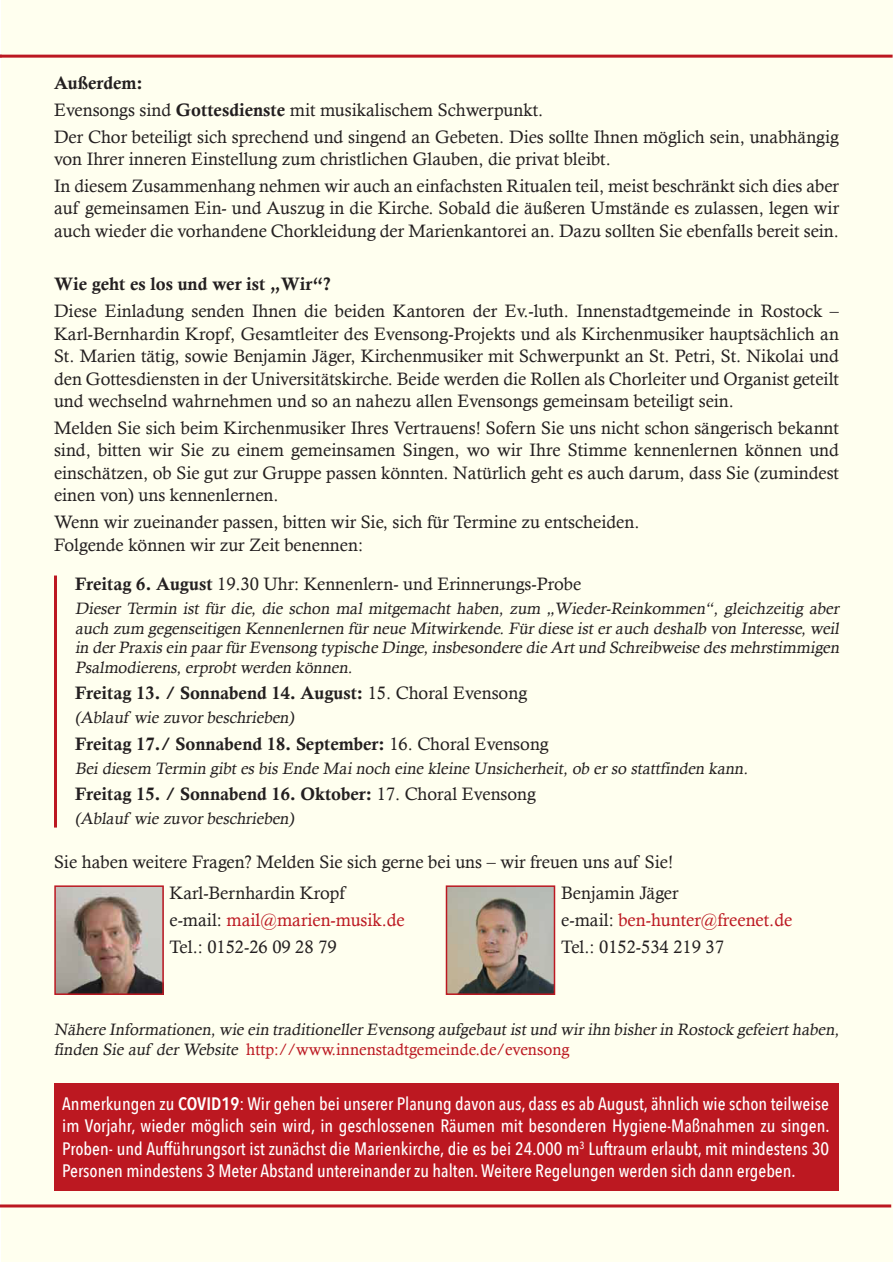
<style>
.page{position:relative;width:893px;height:1263px;background:#fff}
.page>*{position:absolute;margin:0;border:0;box-sizing:border-box;transform-origin:0 0}
.t1{font:18px/22.5px "Calisto";color:#231f20}
.t2{font:500 18px/22.5px "Avenir Next Condensed";color:#fff;text-align:justify}
.t3{font:18px "Calis MT Bol";color:#231f20}
.t4{font:16.5px/19.5px "Calisto";color:#231f20;text-align:justify}
.s1{font-family:"Calis MT Bol"}
.s2{font-family:"Calisto"}
.s3{color:#bc1821}
.s4{font-weight:600}
</style>
<div class="page">
<div style="left:2px;top:0;width:891px;height:1261px;background:#ffffef"></div>
<hr style="left:0;top:55px;width:893px;height:3px;background:#bc1821">
<hr style="left:0;top:1204px;width:891px;height:3px;background:#bc1821">
<img style="left:449px;top:888px;width:103px;height:104px">
<div style="left:446px;top:885px;width:109px;height:110px;border:2px solid #bc1821"></div>
<img style="left:57px;top:888px;width:104px;height:104px">
<div style="left:54px;top:885px;width:110px;height:110px;border:2px solid #bc1821"></div>
<hr style="left:54px;top:575px;width:3px;height:252px;background:#bc1821">
<div style="left:54px;top:1083px;width:785px;height:108px;background:#bc1821"></div>
<p class="t3" style="left:54px;top:73px;width:90px">Außerdem:</p>
<p class="t1" style="left:54px;top:96px;width:786px;line-height:26.7px">Evensongs sind <span class="s1">Gottesdienste</span> mit musikalischem Schwerpunkt.<br>Der Chor beteiligt sich sprechend und singend an Gebeten. Dies sollte Ihnen möglich sein, unabhängig</p>
<p class="t1" style="left:54px;top:145px;width:786px;line-height:26.7px">von Ihrer inneren Einstellung zum christlichen Glauben, die privat bleibt.<br>In diesem Zusammenhang nehmen wir auch an einfachsten Ritualen teil, meist beschränkt sich dies aber</p>
<p class="t1" style="left:54px;top:197px;width:786px">auf gemeinsamen Ein- und Auszug in die Kirche. Sobald die äußeren Umstände es zulassen, legen wir auch wieder die vorhandene Chorkleidung der Marienkantorei an. Dazu sollten Sie ebenfalls bereit sein.</p>
<p class="t3" style="left:54px;top:274px;width:278px">Wie geht es los und wer ist „Wir“?</p>
<p class="t1" style="left:54px;top:300px;width:786px;text-align:justify">Diese Einladung senden Ihnen die beiden Kantoren der Ev.-luth. Innenstadtgemeinde in Rostock – Karl-Bernhardin Kropf, Gesamtleiter des Evensong-Projekts und als Kirchenmusiker hauptsächlich an St. Marien tätig, sowie Benjamin Jäger, Kirchenmusiker mit Schwerpunkt an St. Petri, St. Nikolai und den Gottesdiensten in der Universitätskirche. Beide werden die Rollen als Chorleiter und Organist geteilt und wechselnd wahrnehmen und so an nahezu allen Evensongs gemeinsam beteiligt sein.</p>
<p class="t1" style="left:54px;top:416px;width:786px;text-align:justify">Melden Sie sich beim Kirchenmusiker Ihres Vertrauens! Sofern Sie uns nicht schon sängerisch bekannt sind, bitten wir Sie zu einem gemeinsamen Singen, wo wir Ihre Stimme kennenlernen können und einschätzen, ob Sie gut zur Gruppe passen könnten. Natürlich geht es auch darum, dass Sie (zumindest einen von) uns kennenlernen.</p>
<p class="t1" style="left:54px;top:511px;width:587px">Wenn wir zueinander passen, bitten wir Sie, sich für Termine zu entscheiden.<br>Folgende können wir zur Zeit benennen:</p>
<p class="t1" style="left:75px;top:573px;width:508px"><span class="s1">Freitag 6. August</span> 19.30 Uhr: Kennenlern- und Erinnerungs-Probe</p>
<p class="t4" style="left:75px;top:598px;width:768px">Dieser Termin ist für die, die schon mal mitgemacht haben, zum „Wieder-Reinkommen“, gleichzeitig aber auch zum gegenseitigen Kennenlernen für neue Mitwirkende. Für diese ist er auch deshalb von Interesse, weil in der Praxis ein p aar für Evensong typ ische Dinge, insbesondere die Art und Schreibweise des mehrstimmigen Psalmodierens, erprobt werden können.</p>
<p class="t3" style="left:75px;top:683px;width:454px">Freitag 13. / Sonnabend 14. August: <span class="s2">15. Choral Evensong</span></p>
<p class="t4" style="left:75px;top:707px;width:223px">(Ablauf wie zuvor beschrieben)</p>
<p class="t3" style="left:75px;top:733px;width:475px">Freitag 17./ Sonnabend 18. September: <span class="s2">16. Choral Evensong</span></p>
<p class="t4" style="left:75px;top:758px;width:677px">Bei diesem Termin gibt es bis Ende Mai noch eine kleine Unsicherheit, ob er so stattfinden kann.</p>
<p class="t3" style="left:75px;top:784px;width:463px">Freitag 15. / Sonnabend 16. Oktober: <span class="s2">17. Choral Evensong</span></p>
<p class="t4" style="left:75px;top:808px;width:223px">(Ablauf wie zuvor beschrieben)</p>
<p class="t1" style="left:169px;top:846px;width:505px;line-height:31.2px;text-indent:-115px">Sie haben weitere Fragen? Melden Sie sich gerne bei uns – wir freuen uns auf Sie!<br>Karl-Bernhardin Kropf</p>
<p class="t1" style="left:169px;top:906px;width:237px;line-height:26.7px">e-mail: <span class="s3">mail@marien-musik.de<br></span>Tel.: 0152-26 09 28 79</p>
<p class="t1" style="left:561px;top:879px;width:233px;line-height:26.7px">Benjamin Jäger<br>e-mail: <span class="s3">ben-hunter@freenet.de<br></span>Tel.: 0152-534 219 37</p>
<p class="t4" style="left:54px;top:1019px;width:789px">Nähere Informationen, wie ein traditioneller Evensong aufgebaut ist und wir ihn bisher in Rostock gefeiert haben, finden Sie auf der Website <span class="s3">http://www.innenstadtgemeinde.de/evensong</span></p>
<p class="t2" style="left:62px;top:1092px;width:769px">Anmerkungen zu <span class="s4">COVID19</span>: Wir gehen bei unserer Planung davon aus, dass es ab August, ähnlich wie schon teilweise im Vorjahr, wieder möglich sein wird, in geschlossenen Räumen mit besonderen Hygiene-Maßnahmen zu singen.<br>Proben- und Aufführungsort ist zunächst die Marienkirche, die es bei 24.000 m<sup>3</sup> Luftraum erlaubt, mit mindestens 30<br>Personen mindestens 3 Meter Abstand untereinander zu halten. Weitere Regelungen werden sich dann ergeben.</p>
</div>
